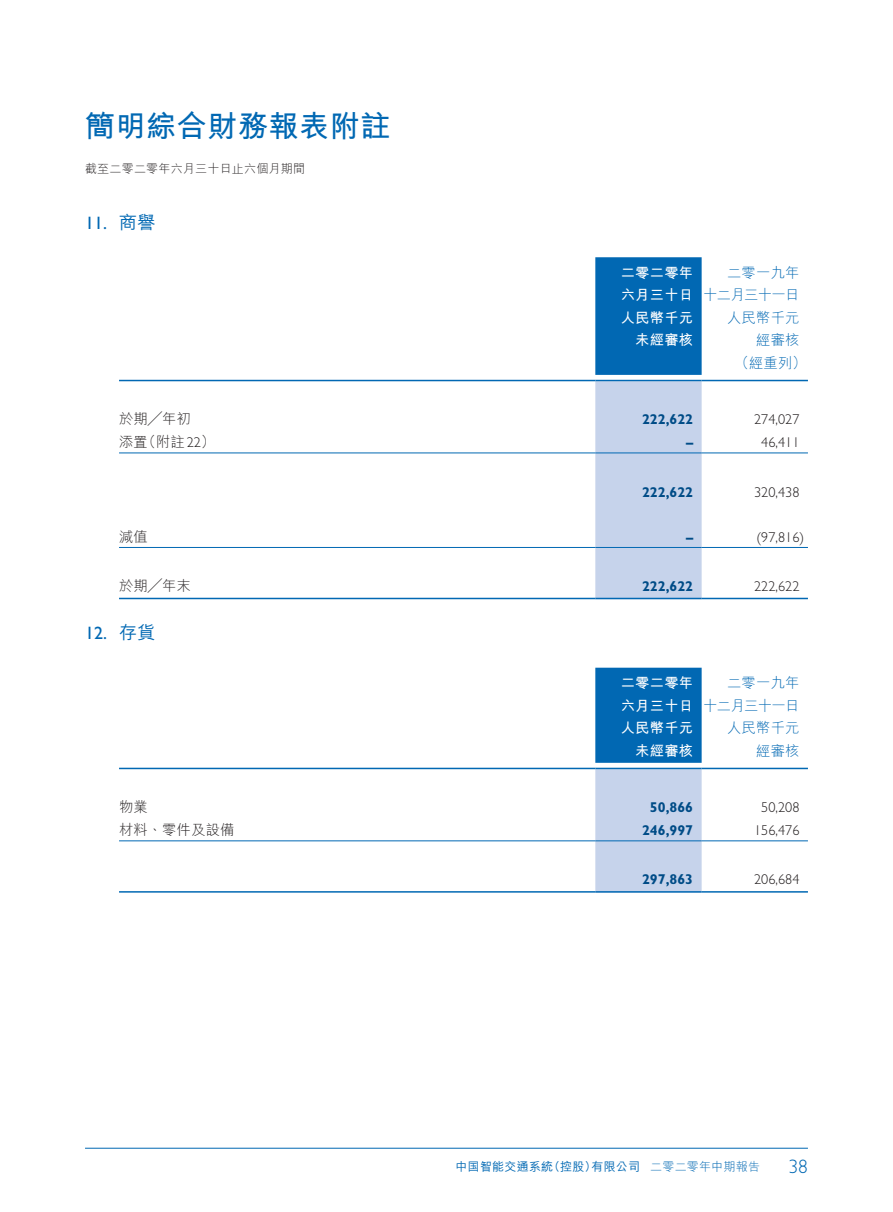
<style>
.page{position:relative;width:893px;height:1212px;background:#fff}
.page>*{position:absolute;margin:0;border:0;box-sizing:border-box;transform-origin:0 0}
.t1{font:700 30px "M Hei HK";letter-spacing:.02em;color:#0168b3}
.t2{font:300 19.5px "Gill Sans Std";color:#0168b3}
._01_H1{font:18px "Gill Sans Std";color:#0168b3}
._01_H1-2{font:500 18px "M Hei HK";color:#0168b3}
._50_Table_txt{font:300 14.25px "Gill Sans Std";color:#231f20}
._50_Table_txt-2{font:700 14.25px "Gill Sans Std";color:#004c87}
._50_Table_txt-3{font:700 14.25px "M Hei HK";letter-spacing:.02em;color:#fff}
._50_Table_txt-4{font:300 14.25px "M Hei HK";letter-spacing:.02em;color:#0168b3}
._50_Table_txt-5{font:300 14.25px "M Hei HK";letter-spacing:.02em;color:#231f20}
._50_Table_txt-6{font:300 14.25px "M Hei HK";letter-spacing:-.04em;color:#0168b3}
.t3{font:300 12px "M Hei HK";letter-spacing:.02em;color:#231f20}
.t4{font:500 12px "M Hei HK";letter-spacing:.02em;color:#0168b3}
.t5{font:300 12px "M Hei HK";letter-spacing:.02em;color:#0168b3}
.s1{font-family:"Gill Sans Std"}
</style>
<div class="page">
<hr style="left:85px;top:1148px;width:723px;height:1px;background:#0168b3">
<div style="left:595px;top:257px;width:107px;height:118px;background:#0168b3"></div>
<div style="left:595px;top:381px;width:107px;height:217px;background:#c6d3eb"></div>
<hr style="left:119px;top:380px;width:476px;height:1px;background:#0168b3">
<hr style="left:595px;top:380px;width:107px;height:1px;background:#0168b3">
<hr style="left:702px;top:380px;width:106px;height:1px;background:#0168b3">
<hr style="left:119px;top:452px;width:476px;height:1px;background:#0168b3">
<hr style="left:595px;top:452px;width:107px;height:1px;background:#0168b3">
<hr style="left:702px;top:452px;width:106px;height:1px;background:#0168b3">
<hr style="left:119px;top:547px;width:476px;height:1px;background:#0168b3">
<hr style="left:595px;top:547px;width:107px;height:1px;background:#0168b3">
<hr style="left:702px;top:547px;width:106px;height:1px;background:#0168b3">
<hr style="left:119px;top:598px;width:476px;height:1px;background:#0168b3">
<hr style="left:595px;top:598px;width:107px;height:1px;background:#0168b3">
<hr style="left:702px;top:598px;width:106px;height:1px;background:#0168b3">
<div style="left:595px;top:668px;width:107px;height:95px;background:#0168b3"></div>
<div style="left:595px;top:769px;width:107px;height:122px;background:#c6d3eb"></div>
<hr style="left:119px;top:768px;width:476px;height:1px;background:#0168b3">
<hr style="left:595px;top:768px;width:107px;height:1px;background:#0168b3">
<hr style="left:702px;top:768px;width:106px;height:1px;background:#0168b3">
<hr style="left:119px;top:840px;width:476px;height:1px;background:#0168b3">
<hr style="left:595px;top:840px;width:107px;height:1px;background:#0168b3">
<hr style="left:702px;top:840px;width:106px;height:1px;background:#0168b3">
<hr style="left:119px;top:891px;width:476px;height:1px;background:#0168b3">
<hr style="left:595px;top:891px;width:107px;height:1px;background:#0168b3">
<hr style="left:702px;top:891px;width:106px;height:1px;background:#0168b3">
<h1 class="t1" style="left:85px;top:104px;width:307px">簡明綜合財務報表附註</h1>
<p class="t3" style="left:85px;top:162px;width:222px">截至二零二零年六月三十日止六個月期間</p>
<p class="_01_H1" style="left:85px;top:212px;width:23px">11.</p>
<p class="_01_H1-2" style="left:119px;top:209px;width:38px">商譽</p>
<p class="_50_Table_txt-5" style="left:119px;top:412px;width:73px">於期╱年初</p>
<p class="_50_Table_txt-5" style="left:142px;top:434px;width:75px">（附註<span class="s1">22</span>(</p>
<p class="_50_Table_txt-5" style="left:119px;top:434px;width:30px">添置</p>
<p class="_50_Table_txt-5" style="left:119px;top:529px;width:30px">減值</p>
<p class="_01_H1" style="left:85px;top:623px;width:23px">12.</p>
<p class="_50_Table_txt-5" style="left:119px;top:578px;width:73px">於期╱年末</p>
<p class="_01_H1-2" style="left:119px;top:619px;width:38px">存貨</p>
<p class="_50_Table_txt-5" style="left:119px;top:800px;width:30px">物業</p>
<p class="_50_Table_txt-5" style="left:119px;top:822px;width:117px">材料、零件及設備</p>
<p class="_50_Table_txt-3" style="left:621px;top:262px;width:74px">二零二零年</p>
<p class="_50_Table_txt-3" style="left:621px;top:285px;width:74px">六月三十日</p>
<p class="_50_Table_txt-3" style="left:621px;top:307px;width:74px">人民幣千元</p>
<p class="_50_Table_txt-3" style="left:635px;top:330px;width:59px">未經審核</p>
<p class="_50_Table_txt-4" style="left:727px;top:265px;width:74px">二零一九年</p>
<p class="_50_Table_txt-6" style="left:703px;top:288px;width:98px">十二月三十一日</p>
<p class="_50_Table_txt-4" style="left:727px;top:310px;width:74px">人民幣千元</p>
<p class="_50_Table_txt-4" style="left:756px;top:333px;width:45px">經審核</p>
<p class="_50_Table_txt-4" style="left:735px;top:355px;width:73px">（經重列(</p>
<p class="_50_Table_txt-2" style="left:642px;top:411px;width:53px">222,622</p>
<p class="_50_Table_txt" style="left:754px;top:412px;width:47px">274,027</p>
<p class="_50_Table_txt-2" style="left:686px;top:434px;width:9px">–</p>
<p class="_50_Table_txt" style="left:761px;top:434px;width:40px">46,411</p>
<p class="_50_Table_txt-2" style="left:642px;top:483px;width:53px">222,622</p>
<p class="_50_Table_txt" style="left:754px;top:484px;width:47px">320,438</p>
<p class="_50_Table_txt-2" style="left:686px;top:528px;width:9px">–</p>
<p class="_50_Table_txt" style="left:756px;top:529px;width:49px">)97,816(</p>
<p class="_50_Table_txt-2" style="left:642px;top:578px;width:53px">222,622</p>
<p class="_50_Table_txt" style="left:754px;top:578px;width:47px">222,622</p>
<p class="_50_Table_txt-3" style="left:621px;top:673px;width:74px">二零二零年</p>
<p class="_50_Table_txt-3" style="left:621px;top:695px;width:74px">六月三十日</p>
<p class="_50_Table_txt-3" style="left:621px;top:718px;width:74px">人民幣千元</p>
<p class="_50_Table_txt-3" style="left:635px;top:740px;width:59px">未經審核</p>
<p class="_50_Table_txt-4" style="left:727px;top:676px;width:74px">二零一九年</p>
<p class="_50_Table_txt-6" style="left:703px;top:698px;width:98px">十二月三十一日</p>
<p class="_50_Table_txt-4" style="left:727px;top:721px;width:74px">人民幣千元</p>
<p class="_50_Table_txt-4" style="left:756px;top:743px;width:45px">經審核</p>
<p class="_50_Table_txt-2" style="left:650px;top:799px;width:45px">50,866</p>
<p class="_50_Table_txt" style="left:761px;top:799px;width:40px">50,208</p>
<p class="_50_Table_txt-2" style="left:642px;top:822px;width:53px">246,997</p>
<p class="_50_Table_txt" style="left:754px;top:822px;width:47px">156,476</p>
<p class="_50_Table_txt-2" style="left:642px;top:871px;width:53px">297,863</p>
<p class="_50_Table_txt" style="left:754px;top:871px;width:47px">206,684</p>
<p class="t4" style="left:548px;top:1158px;width:50px">（控股）</p>
<p class="t4" style="left:591px;top:1158px;width:50px">有限公司</p>
<p class="t4" style="left:456px;top:1158px;width:99px">中国智能交通系統</p>
<p class="t5" style="left:650px;top:1160px;width:111px">二零二零年中期報告</p>
<h2 class="t2" style="left:788px;top:1155px;width:21px">38</h2>
</div>
